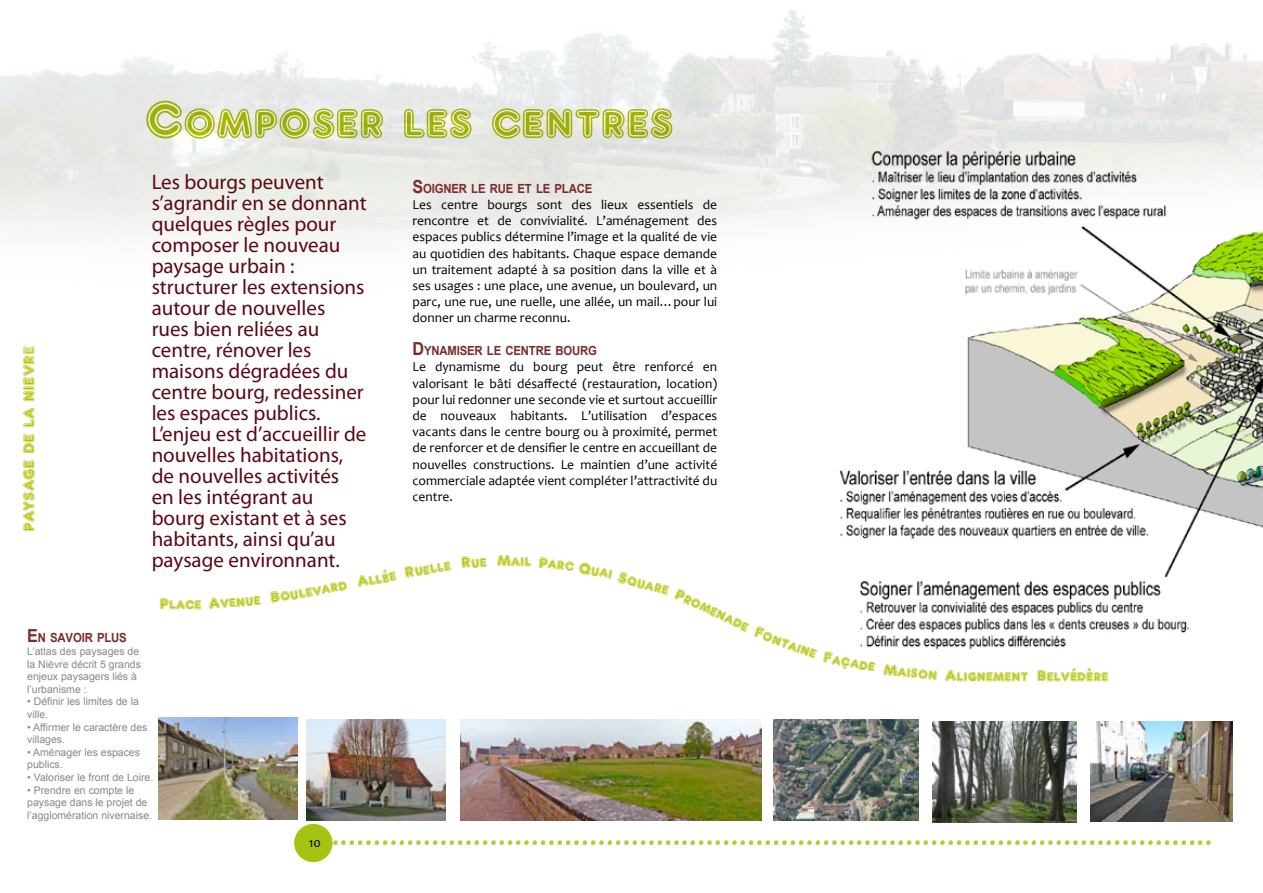
<style>
.page{position:relative;width:1263px;height:893px;background:#fff}
.page>*{position:absolute;margin:0;border:0;box-sizing:border-box;transform-origin:0 0}
.t1{font:54px "ARDELANEY";color:#b1c100}
.t2{font:33px "Candara";color:#b5cb33}
.t3{font:21px/21px "Myriad Pro";color:#5c0816}
.t4{font:16.5px "ARDELANEY";color:#b1c100}
.t5{font:13.5px/16.2px "Candara";color:#000;text-align:justify}
.t6{font:700 12.6px "Arial";letter-spacing:-.015em;color:#7c2c2d;scale:.9 1}
.t7{font:10.5px/12.6px "Arial";color:#878889}
.s1{font-size:18px}
</style>
<div class="page">
<div style="left:294px;top:824px;width:39px;height:38px;background:#a4c412;border-radius:50%"></div>
<img style="left:838px;top:106px;width:425px;height:544px">
<img style="left:159px;top:718px;width:139px;height:102px">
<img style="left:461px;top:719px;width:300px;height:101px">
<img style="left:306px;top:720px;width:139px;height:100px">
<img style="left:932px;top:721px;width:145px;height:101px">
<img style="left:774px;top:720px;width:144px;height:100px">
<img style="left:1090px;top:721px;width:143px;height:101px">
<h1 class="t1" style="left:145px;top:87px;width:530px">Composer les centres</h1>
<p class="t3" style="left:152px;top:172px;width:217px">Les bourgs peuvent s’agrandir en se donnant quelques règles pour composer le nouveau paysage urbain : structurer les extensions autour de nouvelles rues bien reliées au centre, rénover les maisons dégradées du centre bourg, redessiner les espaces publics.<br>L’enjeu est d’accueillir de nouvelles habitations, de nouvelles activités<br>en les intégrant au bourg existant et à ses habitants, ainsi qu’au paysage environnant.</p>
<p class="t6" style="left:412px;top:180px;width:201px"><span class="s1">S</span>OIGNER LE RUE ET LE PLACE</p>
<p class="t5" style="left:412px;top:196px;width:306px">Les centre bourgs sont des lieux essentiels de rencontre et de convivialité. L’aménagement des espaces publics détermine l’image et la qualité de vie au quotidien des habitants. Chaque espace demande un traitement adapté à sa position dans la ville et à ses usages : une place, une avenue, un boulevard, un parc, une rue, une ruelle, une allée, un mail…pour lui donner un charme reconnu.</p>
<p class="t6" style="left:412px;top:342px;width:206px"><span class="s1">D</span>YNAMISER LE CENTRE BOURG</p>
<p class="t5" style="left:412px;top:359px;width:306px">Le dynamisme du bourg peut être renforcé en valorisant le bâti désaffecté (restauration, location) pour lui redonner une seconde vie et surtout accueillir de nouveaux habitants. L’utilisation d’espaces vacants dans le centre bourg ou à proximité, permet de renforcer et de densifier le centre en accueillant de nouvelles constructions. Le maintien d’une activité commerciale adaptée vient compléter l’attractivité du centre.</p>
<p class="t4" style="left:19px;top:531px;width:187px;rotate:-90deg">PAYSAGE DE LA NIEVRE</p>
<p class="t4" style="left:497px;top:551px;width:36px">Mail</p>
<p class="t4" style="left:539px;top:552px;width:38px;rotate:5deg">Parc</p>
<p class="t4" style="left:580px;top:557px;width:36px;rotate:10deg">Quai</p>
<p class="t4" style="left:403px;top:563px;width:48px;rotate:-10deg">Ruelle</p>
<p class="t4" style="left:356px;top:572px;width:41px;rotate:-10deg">Allée</p>
<p class="t4" style="left:621px;top:567px;width:53px;rotate:15deg">Square</p>
<p class="t4" style="left:269px;top:588px;width:79px;rotate:-10deg">Boulevard</p>
<p class="t4" style="left:680px;top:584px;width:82px;rotate:25deg">Promenade</p>
<p class="t4" style="left:159px;top:594px;width:44px">Place</p>
<p class="t4" style="left:208px;top:594px;width:54px;rotate:-5deg">Avenue</p>
<p class="t4" style="left:758px;top:622px;width:67px;rotate:20deg">Fontaine</p>
<p class="t6" style="left:27px;top:630px;width:112px"><span class="s1">E</span> N SAVOIR PLUS</p>
<p class="t7" style="left:27px;top:645px;width:115px">L’atlas des paysages de la Nièvre décrit 5 grands enjeux paysagers liés à l’urbanisme :</p>
<p class="t7" style="left:27px;top:696px;width:113px">• Définir les limites de la ville.</p>
<p class="t7" style="left:27px;top:721px;width:122px">• Affirmer le caractère des villages.</p>
<p class="t7" style="left:27px;top:746px;width:114px">• Aménager les espaces publics.</p>
<p class="t7" style="left:27px;top:771px;width:128px">• Valoriser le front de Loire.</p>
<p class="t7" style="left:27px;top:784px;width:126px">• Prendre en compte le paysage dans le projet de l’agglomération nivernaise.</p>
<p class="t4" style="left:825px;top:647px;width:54px;rotate:10deg">Façade</p>
<p class="t4" style="left:884px;top:659px;width:56px;rotate:5deg">Maison</p>
<p class="t4" style="left:1037px;top:666px;width:73px">Belvédère</p>
<p class="t4" style="left:945px;top:666px;width:85px">Alignement</p>
<p class="t5" style="left:309px;top:834px;width:14px">10</p>
<h2 class="t2" style="left:331px;top:813px;width:883px">..........................................................................................................</h2>
</div>
